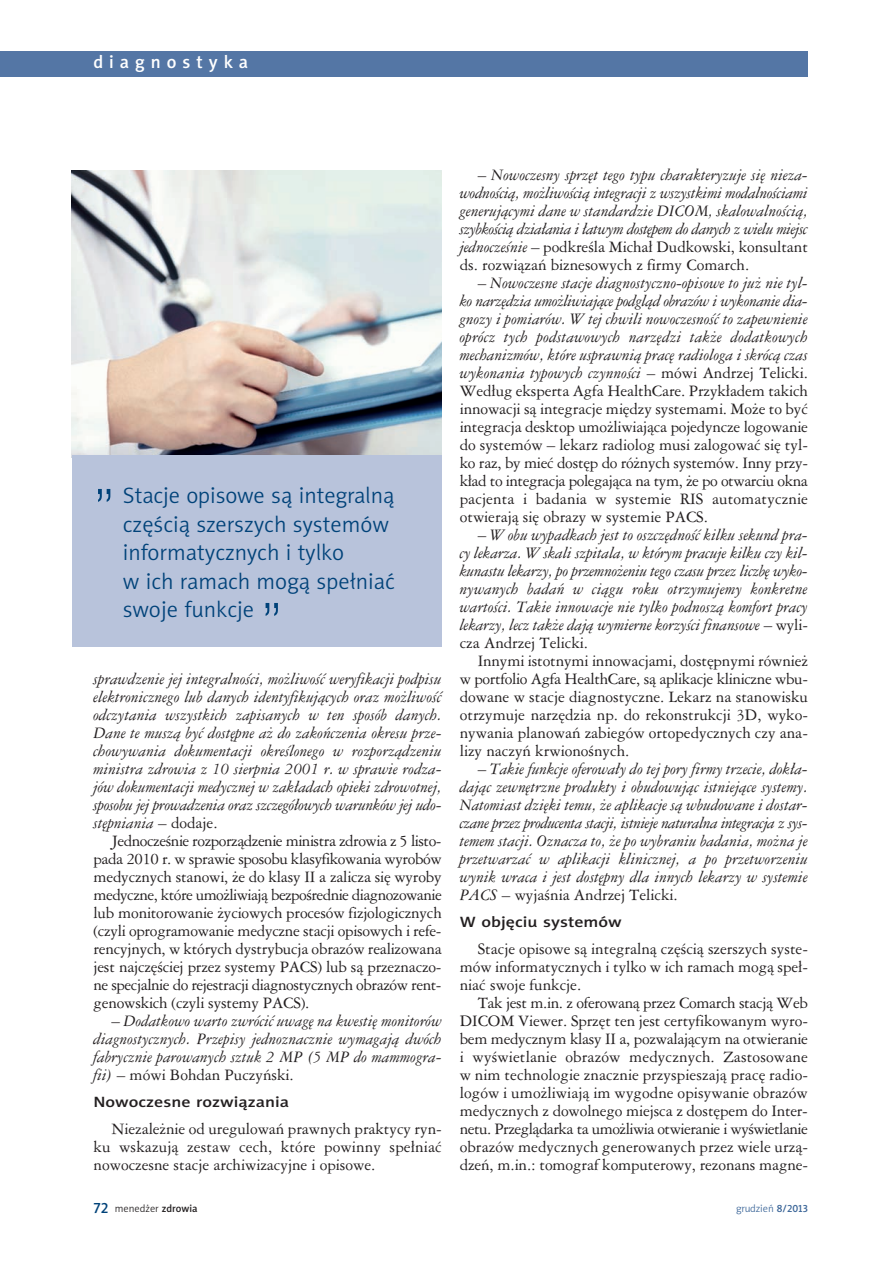
<style>
.page{position:relative;width:893px;height:1263px;background:#fff}
.page>*{position:absolute;margin:0;border:0;box-sizing:border-box;transform-origin:0 0}
.t1{font:52.5px "Swis 721 Lt PL";color:#004279}
.t2{font:22.5px/28.5px "Naomi Sans EFNPS Light";color:#004279}
.t3{font:18px "Naomi Sans EFNPS Medium";letter-spacing:.335em;color:#fff}
.t4{font:15px/18px "Ameri Garmnd PL";color:#231f20;text-align:justify}
.t5{font:italic 15px/18px "Ameri Garmnd PL";letter-spacing:-.01em;color:#231f20;text-align:justify}
.t6{font:15px "Naomi Sans EFNPS Medium";color:#231f20;scale:1.2 1}
.t7{font:10.5px "Naomi Sans EFNPS Light";color:#231f20}
.t8{font:10.5px "Naomi Sans EFNPS Light";color:#3d6799}
.s1{font-style:normal}
.s2{font-style:italic}
.s3{font-family:"Naomi Sans EFNPS Medium";font-size:15px;color:#004279}
.s4{font-family:"Naomi Sans EFNPS Medium"}
</style>
<div class="page">
<div style="left:0;top:51px;width:808px;height:26px;background:#5476a5"></div>
<img style="left:72px;top:170px;width:370px;height:285px">
<div style="left:72px;top:455px;width:370px;height:191px;background:#b8c3db"></div>
<p class="t3" style="left:94px;top:55px;width:156px">diagnostyka</p>
<h1 class="t1" style="left:93px;top:481px;width:24px">”</h1>
<h2 class="t2" style="left:123px;top:483px;width:273px">Stacje opisowe są integralną częścią szerszych systemów informatycznych i tylko<br>w ich ramach mogą spełniać swoje funkcje</h2>
<h1 class="t1" style="left:261px;top:595px;width:24px">”</h1>
<p class="t5" style="left:94px;top:670px;width:350px">sprawdzenie jej integralności, możliwość weryfikacji podpisu elektronicznego lub danych identyfikujących oraz możliwość odczytania wszystkich zapisanych w ten sposób danych.<br>Dane te muszą być dostępne aż do zakończenia okresu prze&shy;chowywania dokumentacji określonego w rozporządzeniu ministra zdrowia z 10 sierpnia 2001 r. w sprawie rodza&shy;jów dokumentacji medycznej w zakładach opieki zdrowotnej, sposobu jej prowadzenia oraz szczegółowych warunków jej udo&shy;stępniania <span class="s1">– dodaje.</span></p>
<p class="t4" style="left:94px;top:832px;width:350px;text-indent:18px">Jednocześnie rozporządzenie ministra zdrowia z 5 listo&shy;pada 2010 r. w sprawie sposobu klasyfikowania wyrobów medycznych stanowi, że do klasy II a zalicza się wyroby medyczne, które umożliwiają bezpośrednie diagnozowanie lub monitorowanie życiowych procesów fizjologicznych (czyli oprogramowanie medyczne stacji opisowych i refe&shy;rencyjnych, w których dystrybucja obrazów realizowana jest najczęściej przez systemy PACS) lub są przeznaczo&shy;ne specjalnie do rejestracji diagnostycznych obrazów rent&shy;genowskich (czyli systemy PACS).</p>
<p class="t5" style="left:94px;top:1012px;width:350px;text-indent:18px"><span class="s1">–</span> Dodatkowo warto zwrócić uwagę na kwestię monitorów diagnostycznych. Przepisy jednoznacznie wymagają dwóch fabrycznie parowanych sztuk 2 MP (5 MP do mammogra&shy;fii) <span class="s1">– mówi Bohdan Puczyński.</span></p>
<p class="t6" style="left:94px;top:1096px;width:164px">Nowoczesne rozwiązania</p>
<p class="t4" style="left:94px;top:1120px;width:350px;text-indent:18px">Niezależnie od uregulowań prawnych praktycy ryn&shy;ku wskazują zestaw cech, które powinny spełniać nowoczesne stacje archiwizacyjne i opisowe.</p>
<p class="t5" style="left:460px;top:166px;width:350px;text-indent:18px"><span class="s1">–</span> Nowoczesny sprzęt tego typu charakteryzuje się nieza&shy;wodnością, możliwością integracji z wszystkimi modalnościami generującymi dane w standardzie DICOM, skalowalnością, szybkością działania i łatwym dostępem do danych z wielu miejsc jednocześnie <span class="s1">– podkreśla Michał Dudkowski, konsultant ds. rozwiązań biznesowych z firmy Comarch.</span></p>
<p class="t4" style="left:460px;top:274px;width:350px;text-indent:18px">– <span class="s2">Nowoczesne stacje diagnostyczno-opisowe to już nie tyl&shy;ko narzędzia umożliwiające podgląd obrazów i wykonanie dia&shy;gnozy i pomiarów. W tej chwili nowoczesność to zapewnienie oprócz tych podstawowych narzędzi także dodatkowych mechanizmów, które usprawnią pracę radiologa i skrócą czas wykonania typowych czynności</span> – mówi Andrzej Telicki.<br>Według eksperta Agfa HealthCare. Przykładem takich innowacji są integracje między systemami. Może to być integracja desktop umożliwiająca pojedyncze logowanie do systemów – lekarz radiolog musi zalogować się tyl&shy;ko raz, by mieć dostęp do różnych systemów. Inny przy&shy;kład to integracja polegająca na tym, że po otwarciu okna pacjenta i badania w systemie RIS automatycznie otwierają się obrazy w systemie PACS.</p>
<p class="t5" style="left:460px;top:526px;width:350px;text-indent:18px"><span class="s1">–</span> W obu wypadkach jest to oszczędność kilku sekund pra&shy;cy lekarza. W skali szpitala, w którym pracuje kilku czy kil&shy;kunastu lekarzy, po przemnożeniu tego czasu przez liczbę wyko&shy;nywanych badań w ciągu roku otrzymujemy konkretne wartości. Takie innowacje nie tylko podnoszą komfort pracy lekarzy, lecz także dają wymierne korzyści finansowe <span class="s1">– wyli&shy;cza Andrzej Telicki.</span></p>
<p class="t4" style="left:460px;top:652px;width:350px;text-indent:18px">Innymi istotnymi innowacjami, dostępnymi również w portfolio Agfa HealthCare, są aplikacje kliniczne wbu&shy;dowane w stacje diagnostyczne. Lekarz na stanowisku otrzymuje narzędzia np. do rekonstrukcji 3D, wyko&shy;nywania planowań zabiegów ortopedycznych czy ana&shy;lizy naczyń krwionośnych.</p>
<p class="t5" style="left:460px;top:760px;width:350px;text-indent:18px"><span class="s1">–</span> Takie funkcje oferowały do tej pory firmy trzecie, dokła&shy;dając zewnętrzne produkty i obudowując istniejące systemy.<br>Natomiast dzięki temu, że aplikacje są wbudowane i dostar&shy;czane przez producenta stacji, istnieje naturalna integracja z sys&shy;temem stacji. Oznacza to, że po wybraniu badania, można je przetwarzać w aplikacji klinicznej, a po przetworzeniu wynik wraca i jest dostępny dla innych lekarzy w systemie PACS <span class="s1">– wyjaśnia Andrzej Telicki.</span></p>
<p class="t6" style="left:460px;top:916px;width:137px">W objęciu systemów</p>
<p class="t4" style="left:460px;top:940px;width:350px;text-indent:18px">Stacje opisowe są integralną częścią szerszych syste&shy;mów informatycznych i tylko w ich ramach mogą speł&shy;niać swoje funkcje.</p>
<p class="t4" style="left:460px;top:994px;width:350px;text-indent:18px">Tak jest m.in. z oferowaną przez Comarch stacją Web DICOM Viewer. Sprzęt ten jest certyfikowanym wyro&shy;bem medycznym klasy II a, pozwalającym na otwieranie i wyświetlanie obrazów medycznych. Zastosowane w nim technologie znacznie przyspieszają pracę radio&shy;logów i umożliwiają im wygodne opisywanie obrazów medycznych z dowolnego miejsca z dostępem do Inter&shy;netu. Przeglądarka ta umożliwia otwieranie i wyświetlanie obrazów medycznych generowanych przez wiele urzą&shy;dzeń, m.in.: tomograf komputerowy, rezonans magne-</p>
<p class="t7" style="left:94px;top:1204px;width:106px"><span class="s3">72</span> menedżer <span class="s4">zdrowia</span></p>
<p class="t8" style="left:736px;top:1204px;width:73px">grudzień <span class="s4">8/2013</span></p>
</div>
